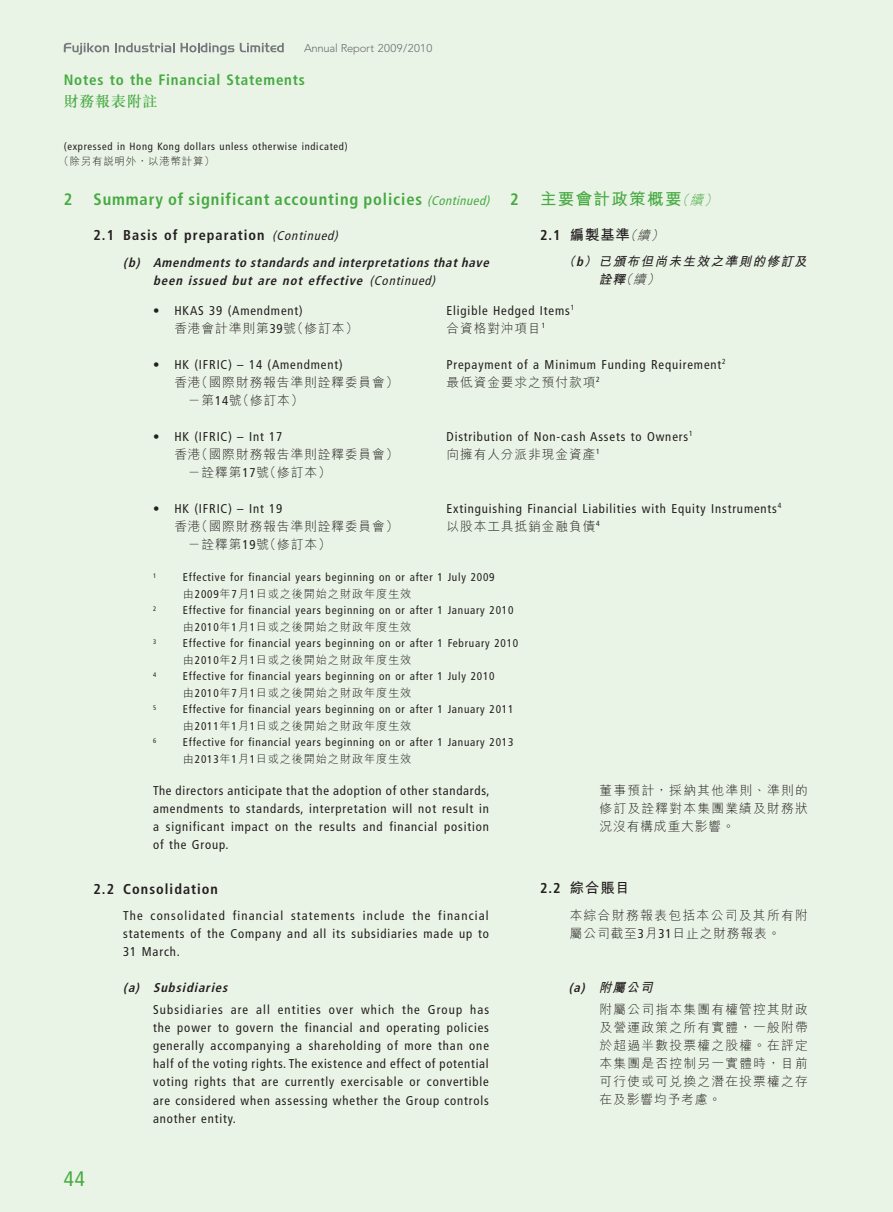
<style>
.page{position:relative;width:893px;height:1212px;background:#eaf4e6}
.page>*{position:absolute;margin:0;border:0;box-sizing:border-box;transform-origin:0 0}
.t1{font:condensed 21px "Frutiger LT Std";color:#46aa42}
.t2{font:700 condensed 16.5px "Frutiger LT Std";letter-spacing:.055em;color:#46aa42}
.t3{font:700 16.5px "M Hei HK";letter-spacing:.08em;color:#46aa42}
.t4{font:700 condensed 15px/22.5px "Frutiger LT Std";letter-spacing:.05em;color:#46aa42}
.t5{font:700 condensed 14.25px "Frutiger LT Std";letter-spacing:.07em;color:#231f20}
.t6{font:700 14.25px "M Hei HK";letter-spacing:.07em;color:#231f20}
.t7{font:condensed 12.75px/18px "Frutiger LT Std";letter-spacing:.07em;color:#231f20;text-align:justify}
.t8{font:300 12.75px/18px "M Hei HK";letter-spacing:.07em;color:#231f20;text-align:justify}
.t9{font:italic 700 condensed 12.75px/18px "Frutiger LT Std";color:#231f20}
.t10{font:condensed 12.75px/22.2px "Frutiger LT Std";letter-spacing:.09em;color:#231f20}
.t11{font:300 12.75px/18px "M Hei HK";letter-spacing:.105em;color:#231f20}
.t12{font:italic 700 12.75px/18px "M Hei HK";color:#231f20}
.t13{font:300 12.75px/22.2px "M Hei HK";letter-spacing:.095em;color:#231f20}
.t14{font:condensed 11.25px/16.5px "Frutiger LT Std";letter-spacing:.07em;color:#231f20}
.t15{font:300 11.25px "Avenir LT Std";letter-spacing:-.025em;color:#6c6d70}
.t16{font:condensed 10.5px/15px "Frutiger LT Std";letter-spacing:.07em;color:#231f20}
.t17{font:condensed 6.6px "Frutiger LT Std";color:#231f20}
.s1{font-family:"M Sung HK";font-weight:500;font-stretch:normal}
.s2{font-family:"M Hei HK";font-weight:300;font-stretch:normal}
.s3{font-weight:400;font-style:italic;font-size:12.75px}
.s4{font-weight:400}
.s5{font-weight:300;font-style:italic;font-size:13.5px}
.s6{font-family:"Frutiger LT Std";font-stretch:condensed}
.s7{font-weight:300;font-style:italic;font-size:12.75px}
.s8{font-weight:300}
.s9{font-family:"Frutiger LT Std";font-weight:400;font-stretch:condensed}
.s10{font-weight:700;font-style:italic}
.s11{font-family:"Frutiger LT Std";font-weight:700;font-style:italic;font-stretch:condensed}
</style>
<div class="page">
<svg style="left:64px;top:43px;width:45px;height:12px"></svg>
<svg style="left:115px;top:43px;width:60px;height:9px"></svg>
<svg style="left:181px;top:43px;width:53px;height:12px"></svg>
<svg style="left:240px;top:43px;width:44px;height:9px"></svg>
<p class="t15" style="left:304px;top:42px;width:130px">Annual Report 2009/2010</p>
<p class="t4" style="left:64px;top:68px;width:243px">Notes to the Financial Statements<span class="s1">財務報表附註</span></p>
<p class="t16" style="left:59px;top:139px;width:291px;text-indent:5px">(expressed in Hong Kong dollars unless otherwise indicated)<span class="s2">（除另有說明外，以港幣計算）</span></p>
<p class="t2" style="left:64px;top:190px;width:10px">2</p>
<p class="t2" style="left:94px;top:190px;width:401px">Summary of significant accounting policies <span class="s3">(Continued)</span></p>
<p class="t5" style="left:94px;top:227px;width:249px">2.1 Basis of preparation <span class="s3">(Continued)</span></p>
<p class="t9" style="left:153px;top:253px;width:341px;text-indent:-30px">(b) Amendments to standards and interpretations that have been issued but are not effective <span class="s4">(Continued)</span></p>
<p class="t2" style="left:510px;top:189px;width:10px">2</p>
<p class="t3" style="left:540px;top:187px;width:183px">主要會計政策概要<span class="s5">（續）</span></p>
<p class="t6" style="left:540px;top:224px;width:129px"><span class="s6">2.1</span> 編製基準<span class="s7">（續）</span></p>
<p class="t12" style="left:599px;top:251px;width:214px;text-indent:-36px">（<span class="s6">b</span>）已頒布但尚未生效之準則的修訂及詮釋<span class="s8">（續）</span></p>
<p class="t7" style="left:153px;top:301px;width:151px">• HKAS 39 (Amendment)</p>
<p class="t7" style="left:446px;top:301px;width:129px">Eligible Hedged Items<sup>1</sup></p>
<p class="t8" style="left:174px;top:318px;width:185px">香港會計準則第<span class="s9">39</span>號（修訂本）</p>
<p class="t8" style="left:446px;top:318px;width:100px">合資格對沖項目<sup>1</sup></p>
<p class="t7" style="left:153px;top:355px;width:191px">• HK (IFRIC) – 14 (Amendment)</p>
<p class="t7" style="left:446px;top:355px;width:281px">Prepayment of a Minimum Funding Requirement<sup>2</sup></p>
<p class="t8" style="left:174px;top:372px;width:226px">香港（國際財務報告準則詮釋委員會）</p>
<p class="t8" style="left:446px;top:372px;width:155px">最低資金要求之預付款項<sup>2</sup></p>
<p class="t8" style="left:188px;top:390px;width:117px">－第<span class="s9">14</span>號（修訂本）</p>
<p class="t7" style="left:153px;top:427px;width:131px">• HK (IFRIC) – Int 17</p>
<p class="t7" style="left:446px;top:427px;width:248px">Distribution of Non-cash Assets to Owners<sup>1</sup></p>
<p class="t8" style="left:174px;top:444px;width:226px">香港（國際財務報告準則詮釋委員會）</p>
<p class="t8" style="left:446px;top:444px;width:155px">向擁有人分派非現金資產<sup>1</sup></p>
<p class="t8" style="left:188px;top:462px;width:144px">－詮釋第<span class="s9">17</span>號（修訂本）</p>
<p class="t7" style="left:153px;top:499px;width:131px">• HK (IFRIC) – Int 19</p>
<p class="t7" style="left:446px;top:499px;width:336px">Extinguishing Financial Liabilities with Equity Instruments<sup>4</sup></p>
<p class="t8" style="left:174px;top:516px;width:226px">香港（國際財務報告準則詮釋委員會）</p>
<p class="t8" style="left:446px;top:516px;width:155px">以股本工具抵銷金融負債<sup>4</sup></p>
<p class="t8" style="left:188px;top:534px;width:144px">－詮釋第<span class="s9">19</span>號（修訂本）</p>
<p class="t17" style="left:153px;top:571px;width:5px">1</p>
<p class="t14" style="left:183px;top:569px;width:313px">Effective for financial years beginning on or after 1 July 2009<span class="s2">由</span>2009<span class="s2">年</span>7<span class="s2">月</span>1<span class="s2">日或之後開始之財政年度生效</span></p>
<p class="t17" style="left:153px;top:604px;width:5px">2</p>
<p class="t14" style="left:183px;top:602px;width:332px">Effective for financial years beginning on or after 1 January 2010<span class="s2">由</span>2010<span class="s2">年</span>1<span class="s2">月</span>1<span class="s2">日或之後開始之財政年度生效</span></p>
<p class="t17" style="left:153px;top:637px;width:5px">3</p>
<p class="t14" style="left:183px;top:635px;width:337px">Effective for financial years beginning on or after 1 February 2010<span class="s2">由</span>2010<span class="s2">年</span>2<span class="s2">月</span>1<span class="s2">日或之後開始之財政年度生效</span></p>
<p class="t17" style="left:153px;top:670px;width:5px">4</p>
<p class="t14" style="left:183px;top:668px;width:313px">Effective for financial years beginning on or after 1 July 2010<span class="s2">由</span>2010<span class="s2">年</span>7<span class="s2">月</span>1<span class="s2">日或之後開始之財政年度生效</span></p>
<p class="t17" style="left:153px;top:703px;width:5px">5</p>
<p class="t14" style="left:183px;top:701px;width:332px">Effective for financial years beginning on or after 1 January 2011<span class="s2">由</span>2011<span class="s2">年</span>1<span class="s2">月</span>1<span class="s2">日或之後開始之財政年度生效</span></p>
<p class="t17" style="left:153px;top:736px;width:5px">6</p>
<p class="t14" style="left:183px;top:734px;width:332px">Effective for financial years beginning on or after 1 January 2013<span class="s2">由</span>2013<span class="s2">年</span>1<span class="s2">月</span>1<span class="s2">日或之後開始之財政年度生效</span></p>
<p class="t8" style="left:600px;top:781px;width:210px">董事預計，採納其他準則、準則的修訂及詮釋對本集團業績及財務狀況沒有構成重大影響。</p>
<p class="t7" style="left:153px;top:782px;width:338px">The directors anticipate that the adoption of other standards, amendments to standards, interpretation will not result in a significant impact on the results and financial position of the Group.</p>
<p class="t5" style="left:94px;top:880px;width:126px">2.2 Consolidation</p>
<p class="t7" style="left:123px;top:907px;width:367px">The consolidated financial statements include the financial statements of the Company and all its subsidiaries made up to 31 March.</p>
<p class="t10" style="left:153px;top:977px;width:338px;text-indent:-30px"><span class="s10">(a) Subsidiaries<br></span>Subsidiaries are all entities over which the Group has</p>
<p class="t7" style="left:153px;top:1019px;width:337px">the power to govern the financial and operating policies generally accompanying a shareholding of more than one half of the voting rights. The existence and effect of potential voting rights that are currently exercisable or convertible are considered when assessing whether the Group controls another entity.</p>
<p class="t6" style="left:540px;top:878px;width:91px"><span class="s6">2.2</span> 綜合賬目</p>
<p class="t11" style="left:570px;top:906px;width:240px">本綜合財務報表包括本公司及其所有附屬公司截至<span class="s9">3</span>月<span class="s9">31</span>日止之財務報表。</p>
<p class="t13" style="left:600px;top:975px;width:210px;text-indent:-31px"><span class="s11">(a)</span> <span class="s10">附屬公司<br></span>附屬公司指本集團有權管控其財政</p>
<p class="t8" style="left:600px;top:1018px;width:210px">及營運政策之所有實體，一般附帶於超過半數投票權之股權。在評定本集團是否控制另一實體時，目前可行使或可兌換之潛在投票權之存在及影響均予考慮。</p>
<p class="t1" style="left:64px;top:1166px;width:23px">44</p>
</div>
